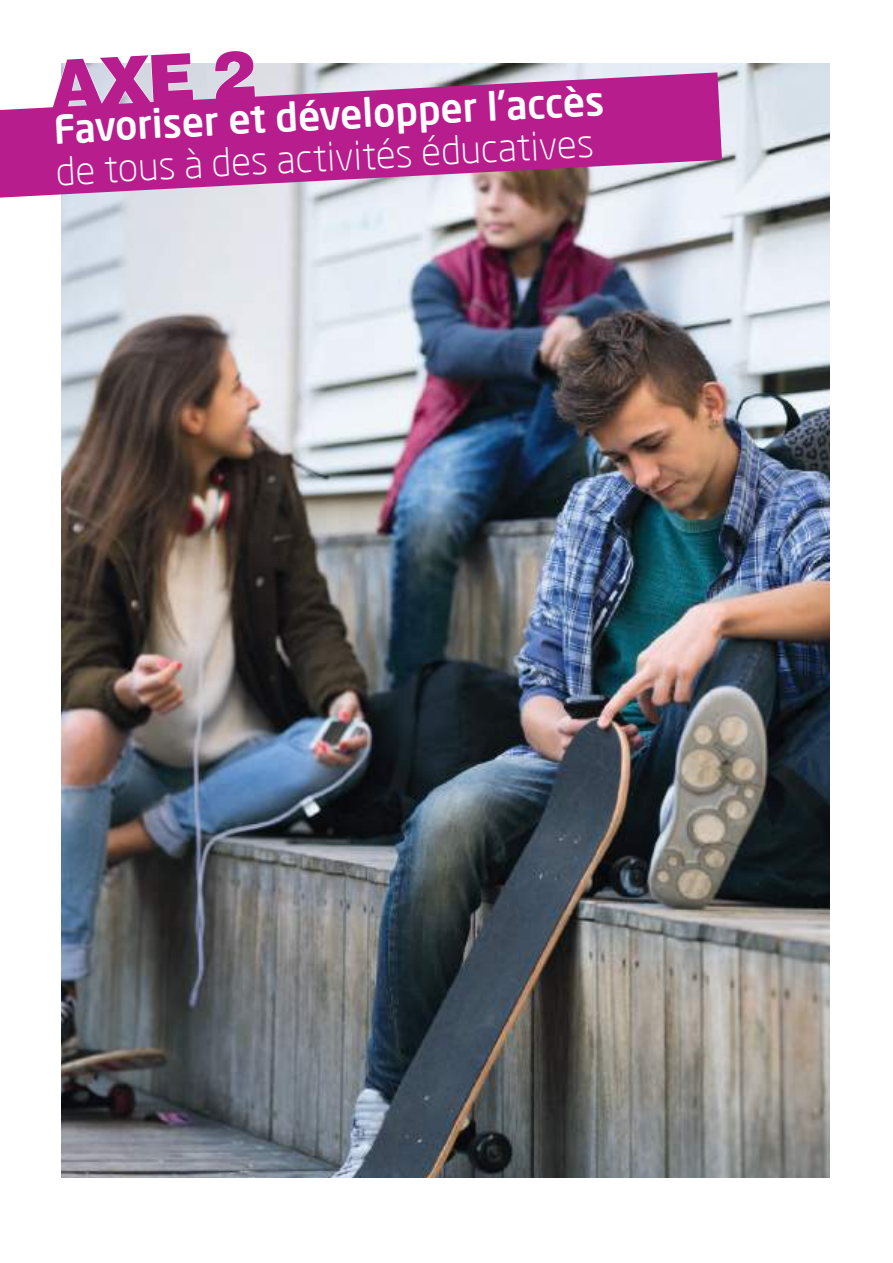
<style>
.page{position:relative;width:893px;height:1263px;background:#fff}
.page>*{position:absolute;margin:0;border:0;box-sizing:border-box;transform-origin:0 0}
.t1{font:900 66px "Helvetica LT Std";color:#b81d8e}
.t2{font:300 39px "Neo Sans Pro";color:#fff}
.t3{font:500 39px "Neo Sans Pro";color:#fff}
</style>
<div class="page">
<img style="left:61px;top:64px;width:768px;height:1114px">
<svg style="left:61px;top:63px;width:133px;height:9px"></svg>
<svg style="left:214px;top:63px;width:42px;height:9px"></svg>
<svg style="left:0;top:72px;width:722px;height:126px;fill:#b81d8e"></svg>
<h1 class="t1" style="left:48px;top:41px;width:206px;rotate:-3deg">AXE 2</h1>
<p class="t3" style="left:52px;top:105px;width:553px;rotate:-3deg">Favoriser et développer l’accès</p>
<p class="t2" style="left:55px;top:147px;width:540px;rotate:-3deg">de tous à des activités éducatives</p>
</div>
